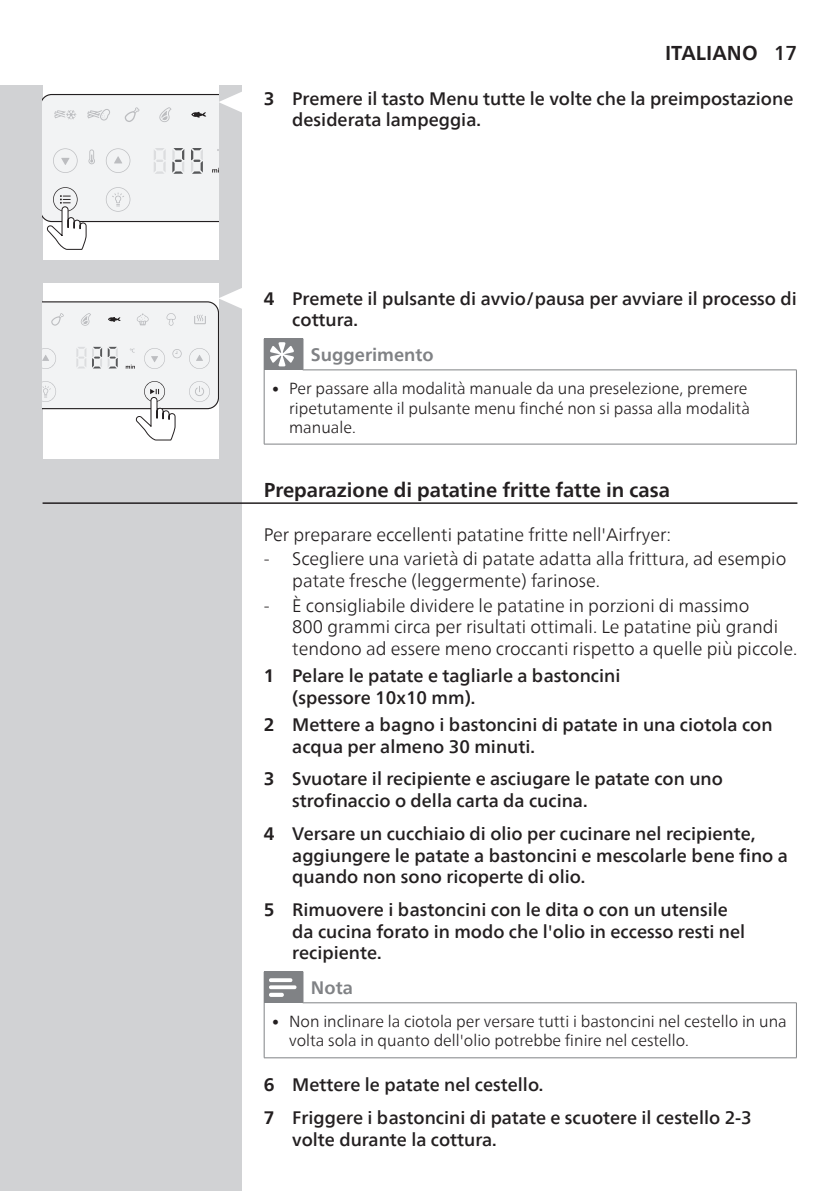
<style>
.page{position:relative;width:840px;height:1191px;background:#fff}
.page>*{position:absolute;margin:0;border:0;box-sizing:border-box;transform-origin:0 0}
.heading-title-paragr{font:700 20px "Neue Frutiger World";color:#231f20}
.t1{font:500 18px/21.6px "Neue Frutiger World";color:#231f20}
.body{font:300 18px/21.6px "Neue Frutiger World";color:#231f20}
.cautions-caption-par{font:700 18px "Neue Frutiger World";color:#808285}
.t2{font:300 16px/19.2px "Neue Frutiger World";color:#231f20}
.s1{font-weight:500}
.s2{font-weight:700}
.s3{font-size:14.2px}
</style>
<div class="page">
<div style="left:0;top:85px;width:241px;height:1106px;background:#d1d2d4"></div>
<hr style="left:43px;top:502px;width:754px;height:2px;background:#231f20">
<div style="left:264px;top:339px;width:39px;height:31px;background:#808285"></div>
<hr style="left:795px;top:370px;width:1px;height:74px;background:#808285">
<hr style="left:264px;top:370px;width:1px;height:74px;background:#808285">
<hr style="left:264px;top:444px;width:39px;height:1px;background:#808285">
<hr style="left:303px;top:444px;width:493px;height:1px;background:#808285">
<hr style="left:264px;top:338px;width:39px;height:1px;background:#808285">
<hr style="left:302px;top:369px;width:494px;height:1px;background:#808285">
<svg style="left:270px;top:342px;width:24px;height:24px"></svg>
<div style="left:264px;top:971px;width:39px;height:31px;background:#808285"></div>
<hr style="left:795px;top:1003px;width:1px;height:54px;background:#808285">
<hr style="left:264px;top:1002px;width:1px;height:55px;background:#808285">
<hr style="left:264px;top:1057px;width:39px;height:1px;background:#808285">
<hr style="left:303px;top:1057px;width:493px;height:1px;background:#808285">
<hr style="left:302px;top:1002px;width:494px;height:1px;background:#808285">
<svg style="left:269px;top:978px;width:27px;height:19px"></svg>
<div style="left:43px;top:84px;width:175px;height:176px;background:#fff"></div>
<svg style="left:43px;top:91px;width:199px;height:159px"></svg>
<div style="left:43px;top:283px;width:175px;height:176px;background:#fff"></div>
<svg style="left:43px;top:287px;width:199px;height:154px"></svg>
<p class="heading-title-paragr" style="left:664px;top:35px;width:134px">ITALIANO <span class="s1">17</span></p>
<p class="t1" style="left:292px;top:88px;width:502px;text-indent:-28px"><span class="s2">3</span> Premere il tasto Menu tutte le volte che la preimpostazione desiderata lampeggia.</p>
<p class="t1" style="left:292px;top:288px;width:505px;text-indent:-28px"><span class="s2">4</span> Premete il pulsante di avvio/pausa per avviare il processo di cottura.</p>
<p class="cautions-caption-par" style="left:311px;top:339px;width:124px">Suggerimento</p>
<p class="t2" style="left:289px;top:379px;width:462px;text-indent:-17px"><span class="s3">•</span> Per passare alla modalità manuale da una preselezione, premere ripetutamente il pulsante menu finché non si passa alla modalità manuale.</p>
<p class="heading-title-paragr" style="left:264px;top:472px;width:407px">Preparazione di patatine fritte fatte in casa</p>
<p class="body" style="left:264px;top:524px;width:408px">Per preparare eccellenti patatine fritte nell'Airfryer:</p>
<p class="body" style="left:292px;top:548px;width:495px;text-indent:-28px">- Scegliere una varietà di patate adatta alla frittura, ad esempio patate fresche (leggermente) farinose.</p>
<p class="body" style="left:292px;top:594px;width:506px;text-indent:-28px">- È consigliabile dividere le patatine in porzioni di massimo<br>800 grammi circa per risultati ottimali. Le patatine più grandi tendono ad essere meno croccanti rispetto a quelle più piccole.</p>
<p class="t1" style="left:292px;top:665px;width:329px;text-indent:-28px"><span class="s2">1</span> Pelare le patate e tagliarle a bastoncini (spessore 10x10 mm).</p>
<p class="t1" style="left:292px;top:714px;width:481px;text-indent:-28px"><span class="s2">2</span> Mettere a bagno i bastoncini di patate in una ciotola con acqua per almeno 30 minuti.</p>
<p class="t1" style="left:292px;top:768px;width:432px;text-indent:-28px"><span class="s2">3</span> Svuotare il recipiente e asciugare le patate con uno strofinaccio o della carta da cucina.</p>
<p class="t1" style="left:292px;top:823px;width:497px;text-indent:-28px"><span class="s2">4</span> Versare un cucchiaio di olio per cucinare nel recipiente, aggiungere le patate a bastoncini e mescolarle bene fino a quando non sono ricoperte di olio.</p>
<p class="t1" style="left:292px;top:899px;width:454px;text-indent:-28px"><span class="s2">5</span> Rimuovere i bastoncini con le dita o con un utensile da cucina forato in modo che l'olio in eccesso resti nel recipiente.</p>
<p class="cautions-caption-par" style="left:311px;top:972px;width:43px">Nota</p>
<p class="t2" style="left:289px;top:1012px;width:498px;text-indent:-17px"><span class="s3">•</span> Non inclinare la ciotola per versare tutti i bastoncini nel cestello in una volta sola in quanto dell'olio potrebbe finire nel cestello.</p>
<p class="t1" style="left:264px;top:1074px;width:281px"><span class="s2">6</span> Mettere le patate nel cestello.</p>
<p class="t1" style="left:292px;top:1107px;width:461px;text-indent:-28px"><span class="s2">7</span> Friggere i bastoncini di patate e scuotere il cestello 2-3 volte durante la cottura.</p>
</div>
